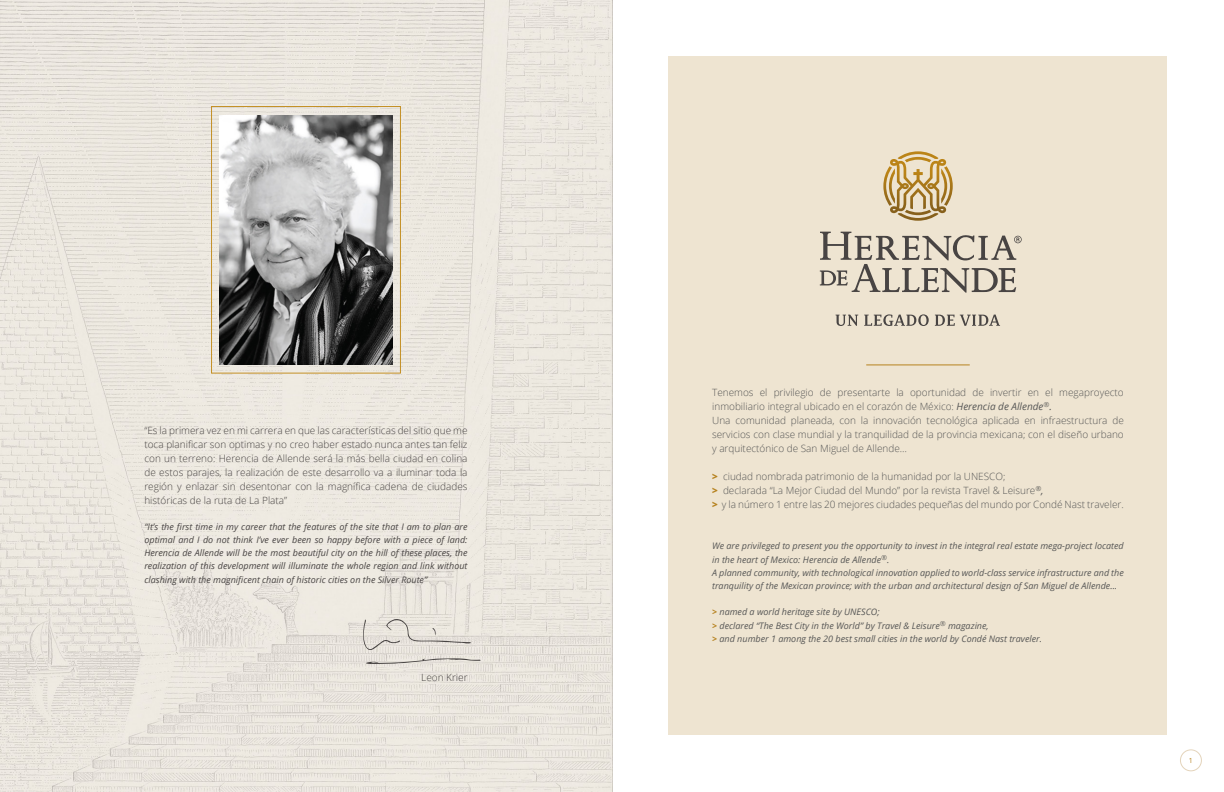
<style>
.page{position:relative;width:1224px;height:792px;background:#fff}
.page>*{position:absolute;margin:0;border:0;box-sizing:border-box;transform-origin:0 0}
.t1{font:300 10px/14px "Open Sans";color:#575756}
.t2{font:300 10px/14px "Open Sans";color:#484443;text-align:justify}
.t3{font:italic 9px/14px "Open Sans";color:#575756}
.t4{font:italic 9px/13px "Open Sans";color:#484443;text-align:justify}
.t5{font:7px "Open Sans";color:#b6821f}
.s1{font-weight:400;font-style:italic}
.s2{font-weight:800;color:#b6821f}
.s3{font-weight:700;color:#b6821f}
</style>
<div class="page">
<div style="left:669px;top:57px;width:498px;height:678px;background:#eee4d1"></div>
<img style="left:0;top:0;width:612px;height:792px">
<hr style="left:866px;top:365px;width:104px;height:1px;background:#b6821f">
<svg style="left:836px;top:315px;width:22px;height:11px"></svg>
<svg style="left:864px;top:314px;width:65px;height:12px"></svg>
<svg style="left:935px;top:315px;width:65px;height:11px"></svg>
<svg style="left:820px;top:232px;width:202px;height:61px"></svg>
<svg style="left:883px;top:151px;width:70px;height:70px"></svg>
<svg style="left:363px;top:619px;width:108px;height:31px;background:#dfdad3"></svg>
<svg style="left:366px;top:658px;width:114px;height:6px"></svg>
<div style="left:211px;top:106px;width:190px;height:268px;border:1px solid #c49025"></div>
<img style="left:220px;top:115px;width:172px;height:249px">
<div style="left:1180px;top:750px;width:22px;height:21px;border:1px solid #e4d4bb;border-radius:50%"></div>
<p class="t2" style="left:144px;top:423px;width:325px">“Es la primera vez en mi carrera en que las características del sitio que me toca planificar son optimas y no creo haber estado nunca antes tan feliz con un terreno: Herencia de Allende será la más bella ciudad en colina de estos parajes, la realización de este desarrollo va a iluminar toda la región y enlazar sin desentonar con la magnífica cadena de ciudades históricas de la ruta de La Plata”</p>
<p class="t4" style="left:144px;top:520px;width:325px">“It’s the first time in my career that the features of the site that I am to plan are optimal and I do not think I’ve ever been so happy before with a piece of land:<br>Herencia de Allende will be the most beautiful city on the hill of these places, the realization of this development will illuminate the whole region and link without</p>
<p class="t4" style="left:144px;top:573px;width:284px">clashing with the magnificent chain of historic cities on the Silver Route”</p>
<p class="t2" style="left:421px;top:670px;width:48px">Leon Krier</p>
<p class="t1" style="left:712px;top:385px;width:413px">Tenemos el privilegio de presentarte la oportunidad de invertir en el megaproyecto inmobiliario integral ubicado en el corazón de México: <span class="s1">Herencia de Allende</span><sup>®</sup><span class="s1">.<br></span>Una comunidad planeada, con la innovación tecnológica aplicada en infraestructura de servicios con clase mundial y la tranquilidad de la provincia mexicana; con el diseño urbano y arquitectónico de San Miguel de Allende…</p>
<p class="t1" style="left:712px;top:469px;width:413px"><span class="s2">&gt;</span> ciudad nombrada patrimonio de la humanidad por la UNESCO;<br><span class="s2">&gt;</span> declarada “La Mejor Ciudad del Mundo” por la revista Travel &amp; Leisure<sup>®</sup><span class="s1">,<br></span><span class="s2">&gt;</span> y la número 1 entre las 20 mejores ciudades pequeñas del mundo por Condé Nast traveler.</p>
<p class="t3" style="left:712px;top:539px;width:413px">We are privileged to present you the opportunity to invest in the integral real estate mega-project located in the heart of Mexico: Herencia de Allende<sup>®</sup>.</p>
<p class="t3" style="left:712px;top:566px;width:413px;line-height:13px">A planned community, with technological innovation applied to world-class service infrastructure and the tranquility of the Mexican province; with the urban and architectural design of San Miguel de Allende...</p>
<p class="t3" style="left:712px;top:605px;width:278px"><span class="s3">&gt;</span> named a world heritage site by UNESCO;<br><span class="s3">&gt;</span> declared “The Best City in the World” by Travel &amp; Leisure<sup>®</sup> magazine,</p>
<p class="t3" style="left:712px;top:632px;width:331px"><span class="s3">&gt;</span> and number 1 among the 20 best small cities in the world by Condé Nast traveler.</p>
<p class="t5" style="left:1189px;top:756px;width:6px">1</p>
</div>
